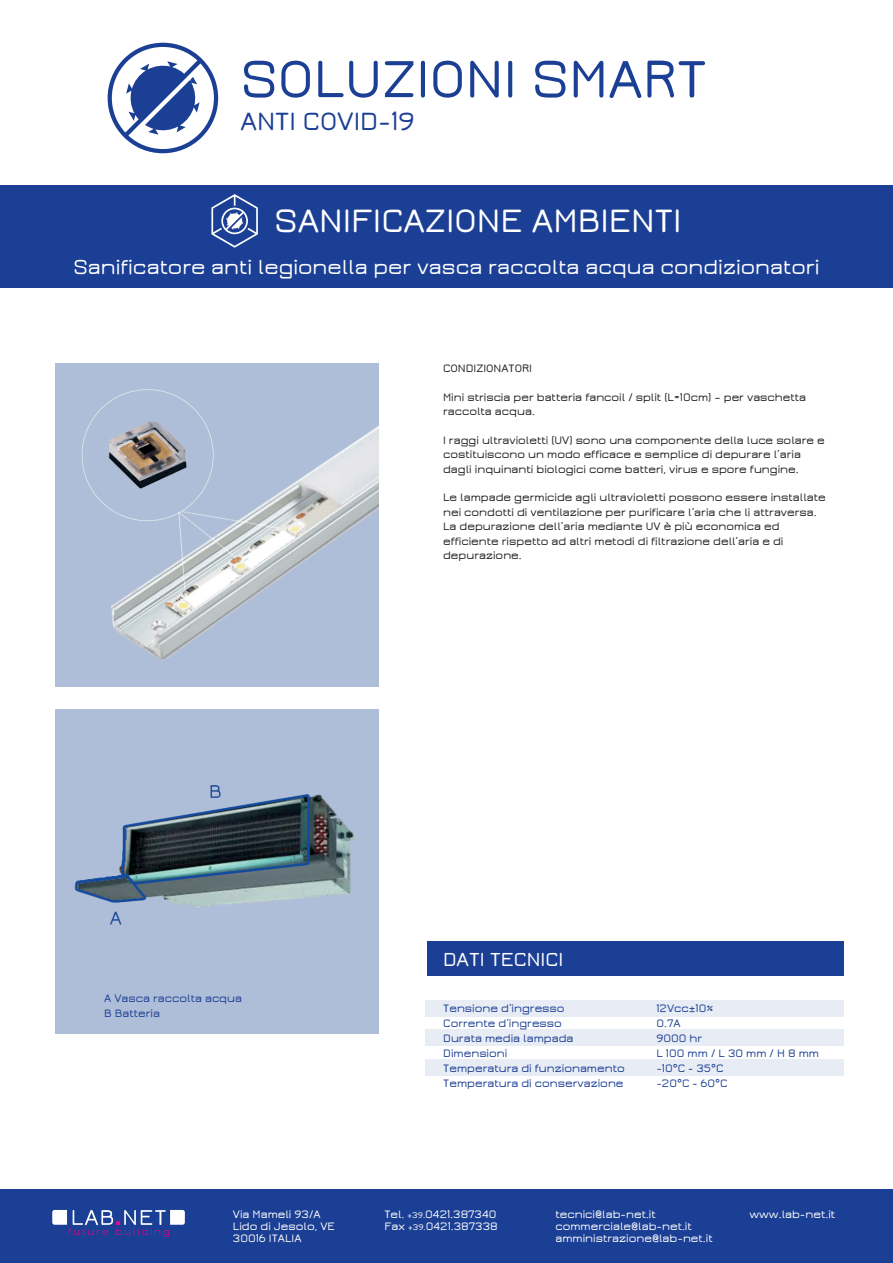
<style>
.page{position:relative;width:893px;height:1263px;background:#fff}
.page>*{position:absolute;margin:0;border:0;box-sizing:border-box;transform-origin:0 0}
.t1{font:600 57.9px "Jura";color:#1b3f94}
.t2{font:600 36px "Jura";color:#fff}
.t3{font:600 27.75px "Jura";color:#1b3f94}
.t4{font:600 22.5px "Jura";color:#fff}
.t5{font:600 21px "Jura";color:#fff}
.t6{font:600 12px/14.4px "Jura";color:#231f20}
.t7{font:600 12px/15px "Jura";color:#1b3f94}
.t8{font:600 12px/12px "Jura";color:#fff}
.s1{font-size:9px}
</style>
<div class="page">
<img style="left:55px;top:710px;width:324px;height:323px">
<img style="left:55px;top:363px;width:324px;height:324px">
<svg style="left:108px;top:43px;width:110px;height:110px"></svg>
<div style="left:425px;top:1000px;width:418px;height:16px;background:#e8ecf4"></div>
<div style="left:425px;top:1030px;width:418px;height:16px;background:#e8ecf4"></div>
<div style="left:425px;top:1060px;width:418px;height:16px;background:#e8ecf4"></div>
<div style="left:0;top:1189px;width:893px;height:74px;background:#1b3f94"></div>
<div style="left:427px;top:941px;width:416px;height:35px;background:#1b3f94"></div>
<svg style="left:52px;top:1210px;width:133px;height:27px"></svg>
<div style="left:0;top:185px;width:893px;height:102px;background:#1b3f94"></div>
<svg style="left:211px;top:194px;width:47px;height:54px"></svg>
<h1 class="t1" style="left:241px;top:50px;width:468px">SOLUZIONI SMART</h1>
<h3 class="t3" style="left:241px;top:108px;width:176px">ANTI COVID-19</h3>
<h2 class="t2" style="left:275px;top:202px;width:408px">SANIFICAZIONE AMBIENTI</h2>
<h3 class="t4" style="left:73px;top:255px;width:748px">Sanificatore anti legionella per vasca raccolta acqua condizionatori</h3>
<p class="t6" style="left:443px;top:361px;width:90px">CONDIZIONATORI</p>
<p class="t6" style="left:443px;top:390px;width:365px">Mini striscia per batteria fancoil / split (L=10cm) – per vaschetta raccolta acqua.</p>
<p class="t6" style="left:443px;top:433px;width:383px">I raggi ultravioletti (UV) sono una componente della luce solare e costituiscono un modo efficace e semplice di depurare l’aria dagli inquinanti biologici come batteri, virus e spore fungine.</p>
<p class="t6" style="left:443px;top:490px;width:384px">Le lampade germicide agli ultravioletti possono essere installate nei condotti di ventilazione per purificare l’aria che li attraversa.<br>La depurazione dell’aria mediante UV è più economica ed efficiente rispetto ad altri metodi di filtrazione dell’aria e di depurazione.</p>
<p class="t7" style="left:104px;top:991px;width:139px">A Vasca raccolta acqua<br>B Batteria</p>
<h3 class="t5" style="left:443px;top:949px;width:122px">DATI TECNICI</h3>
<p class="t7" style="left:443px;top:1000px;width:183px">Tensione d’ingresso<br>Corrente d’ingresso<br>Durata media lampada<br>Dimensioni<br>Temperatura di funzionamento<br>Temperatura di conservazione</p>
<p class="t7" style="left:656px;top:1000px;width:164px">12Vcc±10%<br>0.7A<br>9000 hr<br>L 100 mm / L 30 mm / H 8 mm -10°C ~ 35°C<br>-20°C ~ 60°C</p>
<p class="t8" style="left:233px;top:1209px;width:104px">Via Mameli 93/A<br>Lido di Jesolo, VE<br>30016 ITALIA</p>
<p class="t8" style="left:384px;top:1209px;width:115px">Tel. <span class="s1">+39.</span>0421.387340<br>Fax <span class="s1">+39.</span>0421.387338</p>
<p class="t8" style="left:555px;top:1209px;width:159px">tecnici@lab-net.it commerciale@lab-net.it amministrazione@lab-net.it</p>
<p class="t8" style="left:749px;top:1209px;width:87px">www.lab-net.it</p>
</div>
